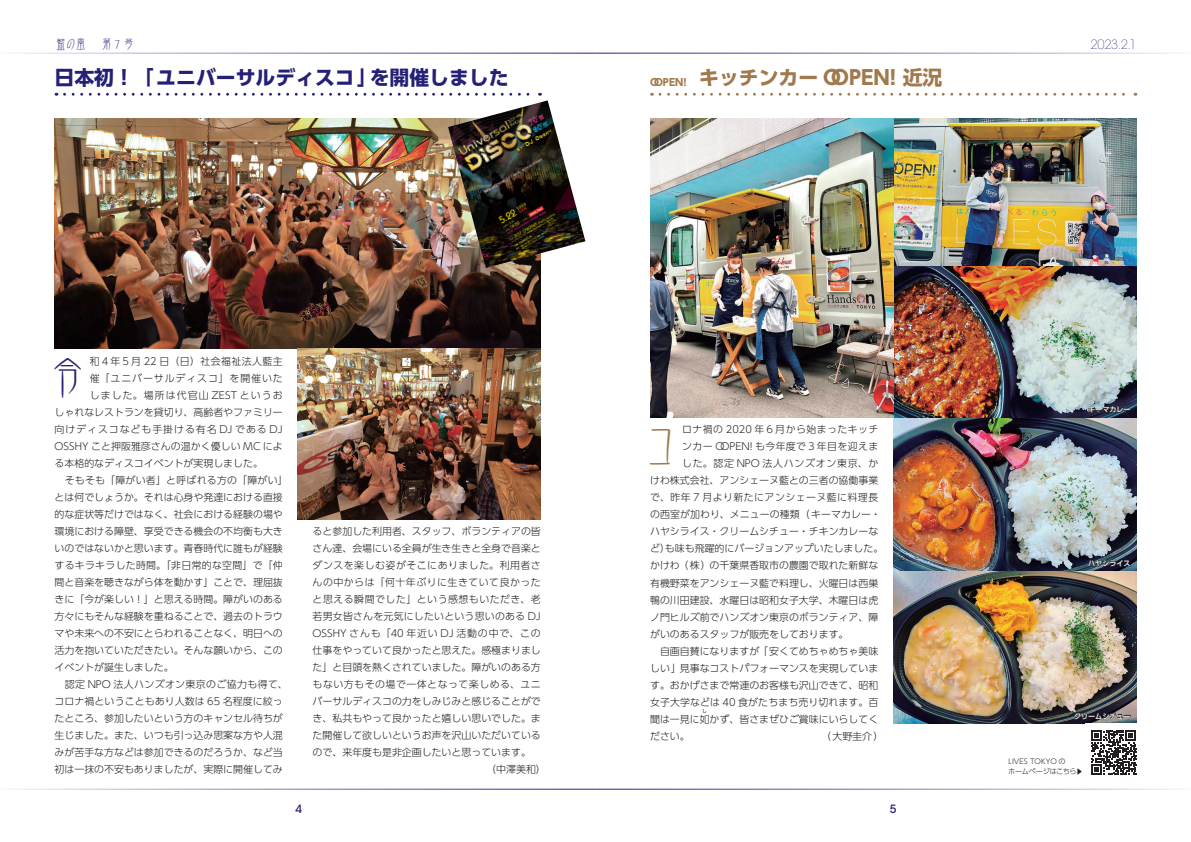
<style>
.page{position:relative;width:1191px;height:842px;background:#fff}
.page>*{position:absolute;margin:0;border:0;box-sizing:border-box;transform-origin:0 0}
.第一段落{font:43.9px "DF Kin Bun Std W3";color:#a1794e}
.第一段落-2{font:43.9px "DF Kin Bun Std W3";color:#242076}
.大見出し{font:700 19.8px "UD Shin Go Pro";color:#242076}
.大見出し-2{font:700 19.8px "UD Shin Go Pro";color:#a1794e}
.t1{font:200 12.8px "ITC Avant Garde Std";color:#242076}
.t2{font:12.8px "DF Kin Bun Std W3";letter-spacing:-.055em;color:#242076}
.t3{font:500 11.3px "ITC Avant Garde Std";color:#242076}
.本文{font:300 9.9px/17px "UD Shin Go Pro";color:#231f20;text-align:justify}
.第一段落-3{font:300 9.9px "UD Shin Go Pro";color:#231f20}
.第一段落-4{font:300 9.9px "UD Shin Go Pro";letter-spacing:.045em;color:#231f20}
.第一段落-5{font:300 9.9px "UD Shin Go Pro";letter-spacing:.095em;color:#231f20}
.第一段落-6{font:300 9.9px "UD Shin Go Pro";letter-spacing:.04em;color:#231f20}
.第一段落-7{font:300 9.9px "UD Shin Go Pro";letter-spacing:.075em;color:#231f20}
.第一段落-8{font:300 9.9px "UD Shin Go Pro";letter-spacing:.11em;color:#231f20}
.第一段落-9{font:300 9.9px "UD Shin Go Pro";letter-spacing:.09em;color:#231f20}
.寄稿筆者{font:500 7.1px "UD Shin Go Pro";color:#fff}
.寄稿筆者-2{font:300 7.1px "UD Shin Go Pro";color:#231f20}
.寄稿筆者-3{font:300 7.1px "UD Shin Go Pro";letter-spacing:-.035em;color:#231f20}
.本文-2{font:300 5px "UD Shin Go Pro";color:#231f20}
.s1{font-size:9.9px}
</style>
<div class="page">
<svg style="left:660px;top:93px;width:476px;height:3px"></svg>
<svg style="left:64px;top:93px;width:476px;height:3px"></svg>
<img style="left:893px;top:417px;width:243px;height:154px">
<img style="left:893px;top:265px;width:243px;height:152px">
<img style="left:893px;top:571px;width:243px;height:153px">
<img style="left:893px;top:118px;width:243px;height:147px">
<img style="left:650px;top:118px;width:243px;height:300px">
<img style="left:55px;top:118px;width:486px;height:231px">
<svg style="left:1087px;top:406px;width:43px;height:8px"></svg>
<svg style="left:1087px;top:559px;width:44px;height:9px"></svg>
<svg style="left:1073px;top:712px;width:57px;height:8px"></svg>
<svg style="left:1091px;top:730px;width:45px;height:45px"></svg>
<img style="left:298px;top:349px;width:243px;height:170px">
<img style="left:448px;top:100px;width:137px;height:168px">
<p class="t2" style="left:55px;top:37px;width:82px">藍の風　第7号</p>
<p class="t1" style="left:1090px;top:36px;width:47px">2023.2.1</p>
<p class="大見出し" style="left:55px;top:61px;width:455px">日本初！「ユニバーサルディスコ」を開催しました</p>
<p class="大見出し-2" style="left:650px;top:61px;width:294px"><span class="s1">OOPEN!</span> キッチンカー OOPEN! 近況</p>
<p class="第一段落-2" style="left:46px;top:355px;width:45px">令</p>
<p class="第一段落-4" style="left:90px;top:353px;width:195px">和４年５月 22 日（日）社会福祉法人藍主</p>
<p class="第一段落-9" style="left:90px;top:370px;width:195px">催「ユニバーサルディスコ」を開催いた</p>
<p class="第一段落-8" style="left:90px;top:387px;width:194px">しました。場所は代官山 ZEST というお</p>
<p class="第一段落-3" style="left:55px;top:404px;width:230px">しゃれなレストランを貸切り、高齢者やファミリー</p>
<p class="第一段落-5" style="left:55px;top:421px;width:230px">向けディスコなども手掛ける有名 DJ である DJ</p>
<p class="第一段落-3" style="left:55px;top:438px;width:230px">OSSHY こと押阪雅彦さんの温かく優しい MC によ</p>
<p class="第一段落-3" style="left:55px;top:455px;width:210px">る本格的なディスコイベントが実現しました。</p>
<p class="本文" style="left:55px;top:472px;width:235px;text-align:left">　そもそも「障がい者」と呼ばれる方の「障がい」とは何でしょうか。それは心身や発達における直接的な症状等だけではなく、社会における経験の場や環境における障壁、享受できる機会の不均衡も大きいのではないかと思います。青春時代に誰もが経験するキラキラした時間。「非日常的な空間」で「仲間と音楽を聴きながら体を動かす」ことで、理屈抜きに「今が楽しい！」と思える時間。障がいのある方々にもそんな経験を重ねることで、過去のトラウマや未来への不安にとらわれることなく、明日への活力を抱いていただきたい。そんな願いから、このイベントが誕生しました。</p>
<p class="本文" style="left:55px;top:676px;width:235px;text-align:left">　認定 NPO 法人ハンズオン東京のご協力も得て、コロナ禍ということもあり人数は 65 名程度に絞ったところ、参加したいという方のキャンセル待ちが生じました。また、いつも引っ込み思案な方や人混みが苦手な方などは参加できるのだろうか、など当初は一抹の不安もありましたが、実際に開催してみ</p>
<p class="本文" style="left:313px;top:523px;width:230px">ると参加した利用者、スタッフ、ボランティアの皆さん達、会場にいる全員が生き生きと全身で音楽とダンスを楽しむ姿がそこにありました。利用者さんの中からは「何十年ぶりに生きていて良かったと思える瞬間でした」という感想もいただき、老若男女皆さんを元気にしたいという思いのある DJ OSSHY さんも「40 年近い DJ 活動の中で、この仕事をやっていて良かったと思えた。感極まりました」と目頭を熱くされていました。障がいのある方もない方もその場で一体となって楽しめる、ユニバーサルディスコの力をしみじみと感じることができ、私共もやって良かったと嬉しい思いでした。また開催して欲しいというお声を沢山いただいているので、来年度も是非企画したいと思っています。</p>
<p class="本文" style="left:486px;top:761px;width:61px">（中澤美和）</p>
<p class="第一段落" style="left:638px;top:423px;width:45px">コ</p>
<p class="第一段落-4" style="left:682px;top:422px;width:198px">ロナ禍の 2020 年６月から始まったキッチ</p>
<p class="第一段落-6" style="left:682px;top:439px;width:198px">ンカー OOPEN! も今年度で３年目を迎えま</p>
<p class="第一段落-7" style="left:682px;top:456px;width:197px">した。認定 NPO 法人ハンズオン東京、か</p>
<p class="第一段落-3" style="left:650px;top:473px;width:230px">けわ株式会社、アンシェーヌ藍との三者の協働事業</p>
<p class="第一段落-4" style="left:650px;top:490px;width:230px">で、昨年 7 月より新たにアンシェーヌ藍に料理長</p>
<p class="第一段落-3" style="left:650px;top:507px;width:232px">の西室が加わり、メニューの種類（キーマカレー・</p>
<p class="第一段落-3" style="left:650px;top:524px;width:230px">ハヤシライス・クリームシチュー・チキンカレーな</p>
<p class="第一段落-3" style="left:650px;top:541px;width:235px">ど）も味も飛躍的にバージョンアップいたしました。</p>
<p class="第一段落-3" style="left:650px;top:558px;width:230px">かけわ（株）の千葉県香取市の農園で取れた新鮮な</p>
<p class="第一段落-3" style="left:650px;top:575px;width:230px">有機野菜をアンシェーヌ藍で料理し、火曜日は西巣</p>
<p class="第一段落-3" style="left:650px;top:592px;width:230px">鴨の川田建設、水曜日は昭和女子大学、木曜日は虎</p>
<p class="第一段落-3" style="left:650px;top:609px;width:230px">ノ門ヒルズ前でハンズオン東京のボランティア、障</p>
<p class="第一段落-3" style="left:650px;top:626px;width:200px">がいのあるスタッフが販売をしております。</p>
<p class="本文" style="left:650px;top:642px;width:230px">　自画自賛になりますが「安くてめちゃめちゃ美味しい」見事なコストパフォーマンスを実現しています。おかげさまで常連のお客様も沢山できて、昭和女子大学などは 40 食がたちまち売り切れます。百聞は一見に如かず、皆さまぜひご賞味にいらしてく</p>
<p class="本文-2" style="left:702px;top:707px;width:6px">し</p>
<p class="本文" style="left:650px;top:727px;width:41px">ださい。</p>
<p class="本文" style="left:821px;top:727px;width:64px">（大野圭介）</p>
<p class="t3" style="left:295px;top:802px;width:8px">4</p>
<p class="t3" style="left:890px;top:802px;width:8px">5</p>
<p class="寄稿筆者" style="left:1088px;top:404px;width:44px">キーマカレー</p>
<p class="寄稿筆者" style="left:1088px;top:558px;width:44px">ハヤシライス</p>
<p class="寄稿筆者" style="left:1074px;top:710px;width:58px">クリームシチュー</p>
<p class="寄稿筆者-2" style="left:1008px;top:755px;width:59px">LIVES TOKYO の</p>
<p class="寄稿筆者-3" style="left:1008px;top:765px;width:70px">ホームページはこちら</p>
<p class="寄稿筆者-2" style="left:1085px;top:767px;width:9px;rotate:90deg">▲</p>
</div>
